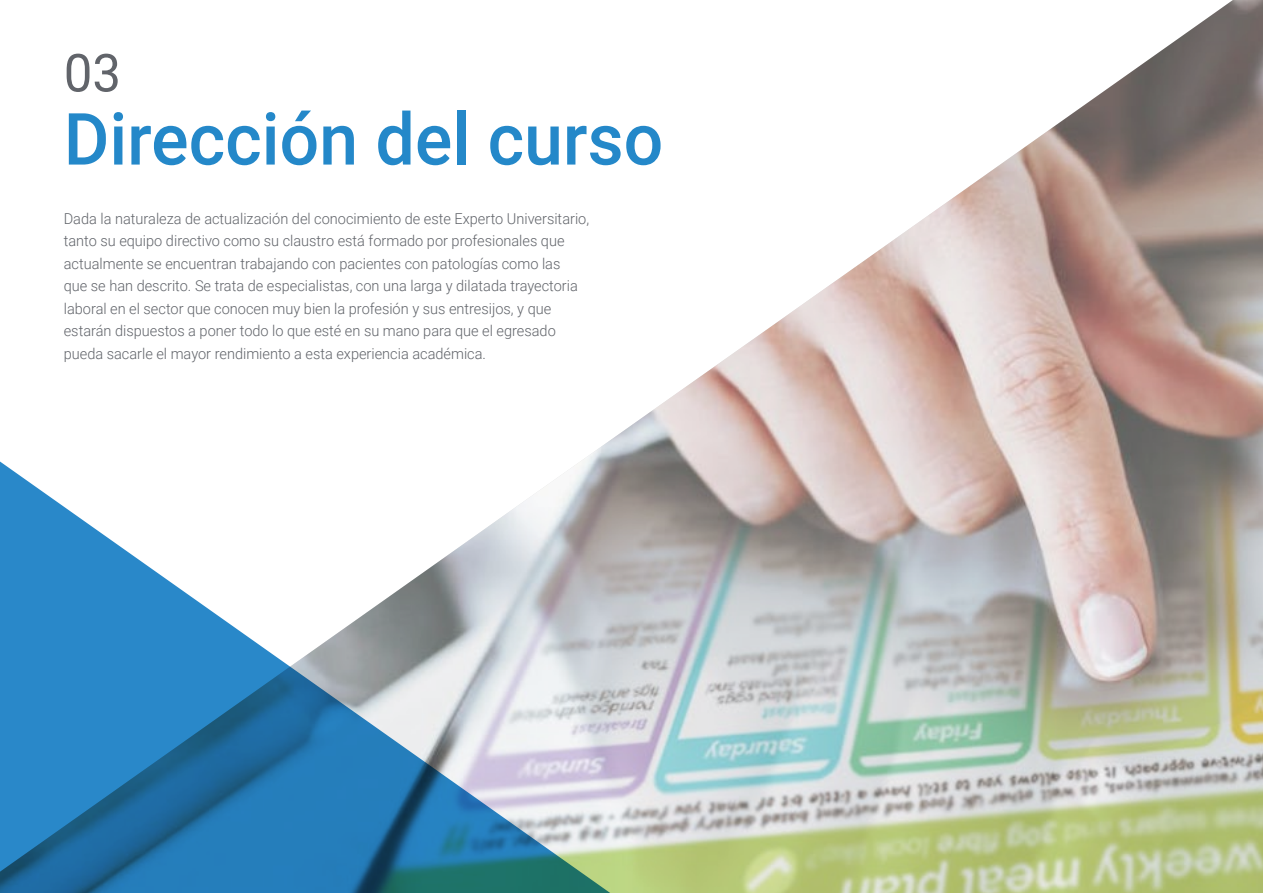
<style>
.page{position:relative;width:1263px;height:893px;background:#fff}
.page>*{position:absolute;margin:0;border:0;box-sizing:border-box;transform-origin:0 0}
.t1{font:500 72px "Roboto";color:#2488c9}
.t2{font:52.5px "Roboto";color:#61646a}
.t3{font:300 15px/22.5px "Roboto";color:#61646a}
</style>
<div class="page">
<img style="left:602px;top:0;width:661px;height:893px">
<svg style="left:0;top:446px;width:640px;height:447px"></svg>
<h2 class="t2" style="left:64px;top:36px;width:59px">03</h2>
<h1 class="t1" style="left:64px;top:89px;width:601px">Dirección del curso</h1>
<p class="t3" style="left:64px;top:207px;width:527px">Dada la naturaleza de actualización del conocimiento de este Experto Universitario, tanto su equipo directivo como su claustro está formado por profesionales que actualmente se encuentran trabajando con pacientes con patologías como las<br>que se han descrito. Se trata de especialistas, con una larga y dilatada trayectoria laboral en el sector que conocen muy bien la profesión y sus entresijos, y que estarán dispuestos a poner todo lo que esté en su mano para que el egresado pueda sacarle el mayor rendimiento a esta experiencia académica.</p>
</div>
